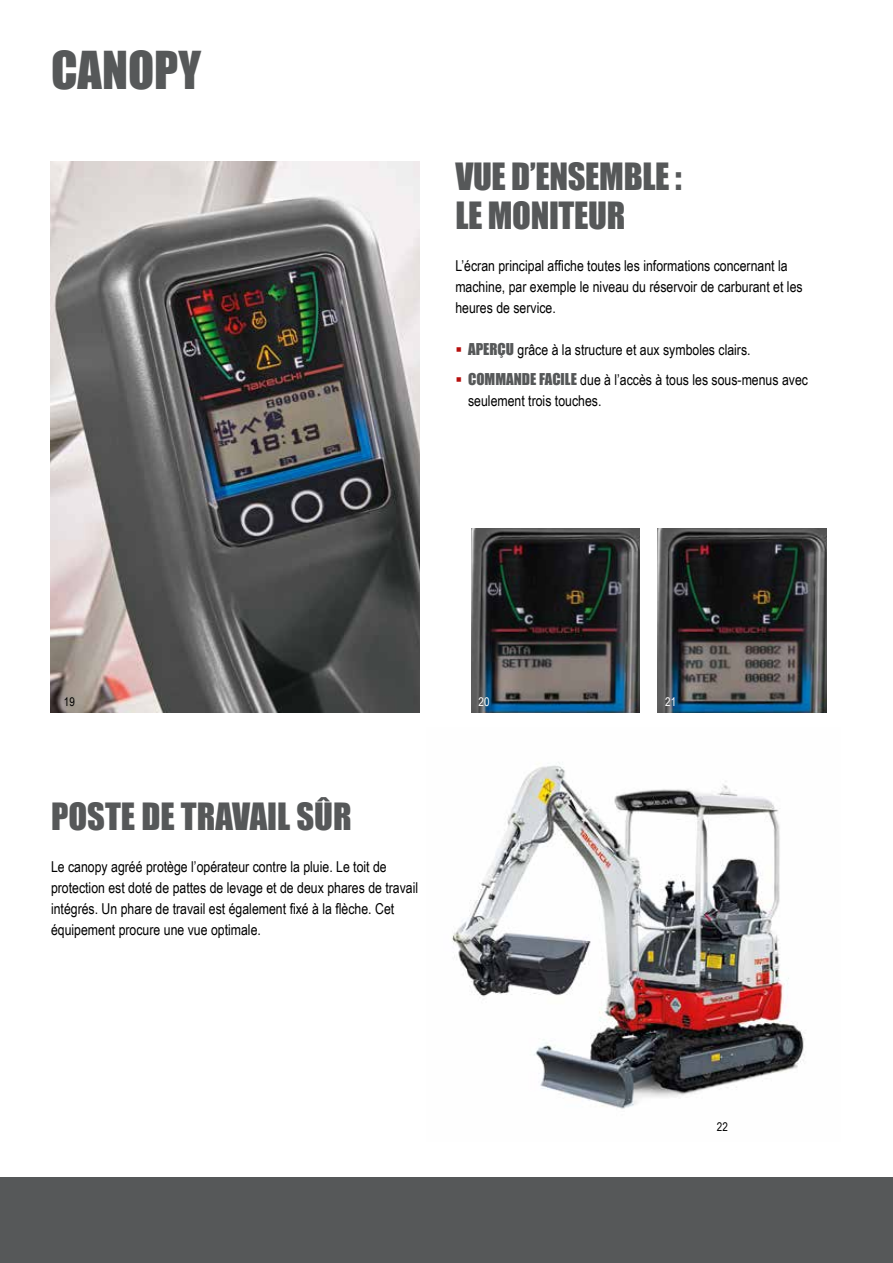
<style>
.page{position:relative;width:893px;height:1263px;background:#fff}
.page>*{position:absolute;margin:0;border:0;box-sizing:border-box;transform-origin:0 0}
.t1{font:48px "Impact";color:#565859}
.t2{font:34.5px/39px "Impact";letter-spacing:-.01em;color:#565859}
.t3{font:15px/21px "Arial Narrow";color:#000}
.t4{font:12px "Arial Narrow";color:#000}
.t5{font:12px "Arial Narrow";color:#fff}
.s1{font-family:"Impact";color:#565859}
</style>
<div class="page">
<img style="left:452px;top:762px;width:353px;height:347px">
<img style="left:51px;top:162px;width:368px;height:550px">
<img style="left:471px;top:528px;width:169px;height:184px">
<img style="left:658px;top:528px;width:168px;height:184px">
<div style="left:0;top:1178px;width:893px;height:85px;background:#565859"></div>
<h1 class="t1" style="left:51px;top:33px;width:151px">CANOPY</h1>
<h2 class="t2" style="left:455px;top:156px;width:228px">VUE D’ENSEMBLE :<br>LE MONITEUR</h2>
<p class="t3" style="left:455px;top:255px;width:349px">L’écran principal affiche toutes les informations concernant la machine, par exemple le niveau du réservoir de carburant et les heures de service.</p>
<p class="t3" style="left:468px;top:334px;width:341px;line-height:30px"><span class="s1">APERÇU</span> grâce à la structure et aux symboles clairs.<br><span class="s1">COMMANDE FACILE</span> due à l’accès à tous les sous-menus avec</p>
<p class="t3" style="left:468px;top:390px;width:135px">seulement trois touches.</p>
<p class="t4" style="left:64px;top:695px;width:12px">19</p>
<p class="t5" style="left:479px;top:695px;width:12px">20</p>
<p class="t5" style="left:665px;top:695px;width:12px">21</p>
<h2 class="t2" style="left:51px;top:796px;width:302px">POSTE DE TRAVAIL SÛR</h2>
<p class="t3" style="left:51px;top:856px;width:369px">Le canopy agréé protège l’opérateur contre la pluie. Le toit de protection est doté de pattes de levage et de deux phares de travail intégrés. Un phare de travail est également fixé à la flèche. Cet équipement procure une vue optimale.</p>
<p class="t4" style="left:717px;top:1120px;width:12px">22</p>
</div>
